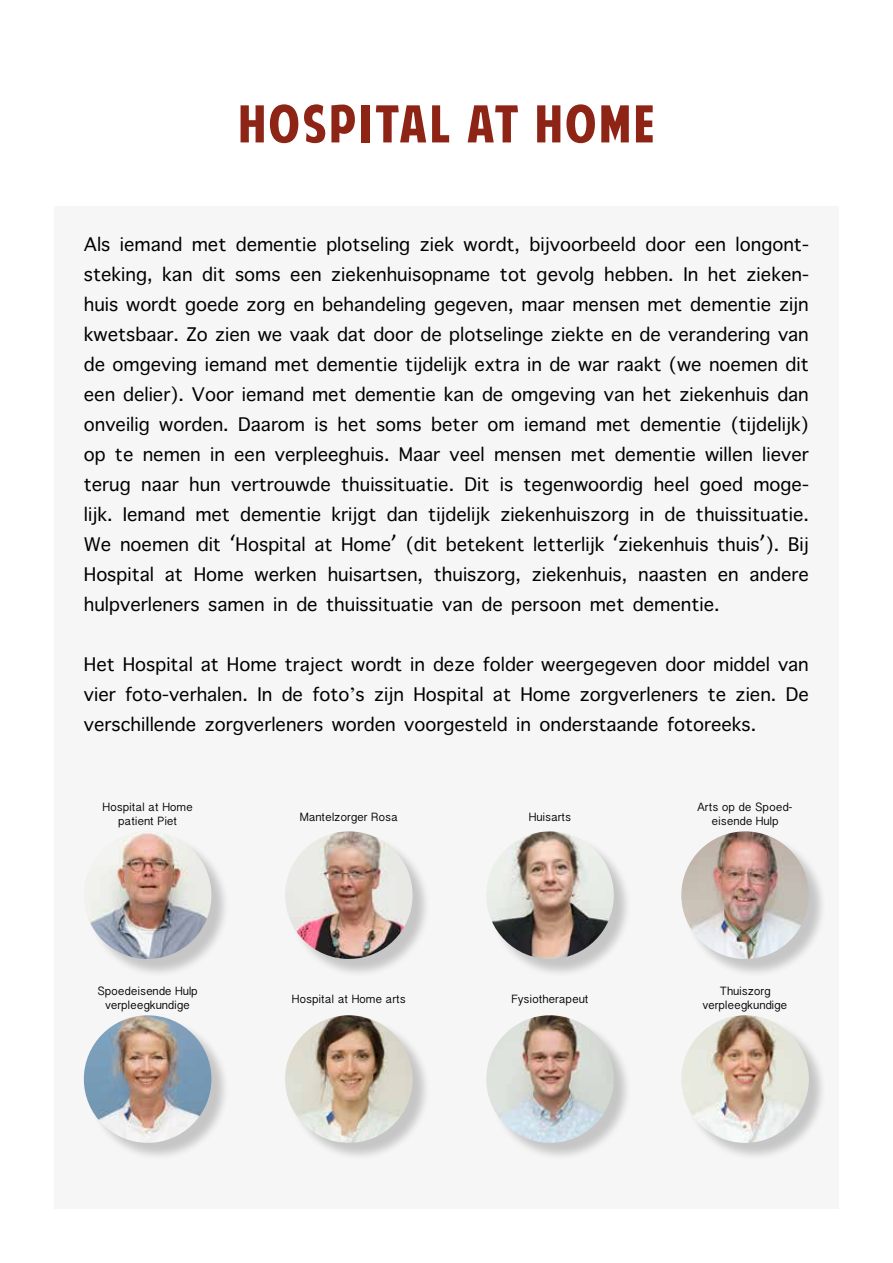
<style>
.page{position:relative;width:893px;height:1263px;background:#fff}
.page>*{position:absolute;margin:0;border:0;box-sizing:border-box;transform-origin:0 0}
.t1{font:51px "American Purpose";letter-spacing:.06em;color:#8e2416}
.t2{font:25.5px "Apple Symbols";color:#000}
.t3{font:24px "Calibri";color:#000}
.t4{font:12px/14.4px "Myanmar Sangam MN";color:#000;text-align:center}
</style>
<div class="page">
<div style="left:683px;top:834px;width:144px;height:143px;background:#000;opacity:.2"></div>
<img style="left:681px;top:831px;width:128px;height:128px;border-radius:64px">
<div style="left:287px;top:1017px;width:144px;height:144px;background:#000;opacity:.2"></div>
<img style="left:285px;top:1015px;width:128px;height:128px;border-radius:64px">
<div style="left:488px;top:1017px;width:144px;height:144px;background:#000;opacity:.2"></div>
<img style="left:486px;top:1015px;width:128px;height:128px;border-radius:64px">
<div style="left:488px;top:834px;width:144px;height:143px;background:#000;opacity:.2"></div>
<img style="left:486px;top:831px;width:128px;height:128px;border-radius:64px">
<div style="left:86px;top:1017px;width:144px;height:144px;background:#000;opacity:.2"></div>
<img style="left:84px;top:1015px;width:127px;height:128px;border-radius:64px">
<div style="left:86px;top:834px;width:144px;height:143px;background:#000;opacity:.2"></div>
<img style="left:84px;top:831px;width:127px;height:128px;border-radius:64px">
<div style="left:287px;top:834px;width:144px;height:143px;background:#000;opacity:.2"></div>
<img style="left:285px;top:831px;width:128px;height:128px;border-radius:64px">
<div style="left:683px;top:1017px;width:144px;height:144px;background:#000;opacity:.2"></div>
<img style="left:681px;top:1015px;width:128px;height:128px;border-radius:64px">
<h1 class="t1" style="left:239px;top:104px;width:417px">HOSPITAL AT HOME</h1>
<p class="t2" style="left:337px;top:226px;width:63px">●□▼▲ ● ■</p>
<p class="t2" style="left:550px;top:226px;width:34px">❖□□</p>
<p class="t2" style="left:621px;top:226px;width:59px">● □□</p>
<p class="t2" style="left:716px;top:226px;width:88px">■ ●□■ □■▼</p>
<p class="t2" style="left:84px;top:256px;width:54px">▲▼ ■</p>
<p class="t2" style="left:182px;top:256px;width:141px">■ ▼ ▲□ ▲ ■</p>
<p class="t2" style="left:376px;top:256px;width:79px">■◆▲□■</p>
<p class="t2" style="left:500px;top:256px;width:85px">▼□▼ ❖□●</p>
<p class="t2" style="left:658px;top:256px;width:81px">■ ■ ▼</p>
<p class="t2" style="left:791px;top:256px;width:12px">■</p>
<p class="t2" style="left:94px;top:286px;width:114px">◆▲ □ ▼ □</p>
<p class="t2" style="left:364px;top:286px;width:52px">■ ●■</p>
<p class="t2" style="left:599px;top:286px;width:42px">■▲ ■</p>
<p class="t2" style="left:674px;top:286px;width:84px">▼ ■▼</p>
<p class="t2" style="left:798px;top:286px;width:12px">■</p>
<p class="t2" style="left:290px;top:316px;width:118px">❖ ▼ □□</p>
<p class="t2" style="left:460px;top:316px;width:63px">●□▼▲ ● ■</p>
<p class="t2" style="left:749px;top:316px;width:61px">■ ❖ ■</p>
<p class="t2" style="left:113px;top:346px;width:75px">□ ❖■</p>
<p class="t2" style="left:365px;top:346px;width:85px">■▼ ▼ ●</p>
<p class="t2" style="left:653px;top:346px;width:79px">▼ ■□</p>
<p class="t2" style="left:560px;top:376px;width:113px">❖■ ❖■ ▼</p>
<p class="t2" style="left:724px;top:376px;width:86px">■◆▲ ■</p>
<p class="t2" style="left:84px;top:406px;width:52px">□■❖ ●</p>
<p class="t2" style="left:278px;top:406px;width:222px">□ ▲ ▼ ▲□ ▲ ▼ □</p>
<p class="t2" style="left:84px;top:436px;width:71px">□ ▼ ■</p>
<p class="t2" style="left:190px;top:436px;width:129px">■ ■ ■ ❖ ●</p>
<p class="t2" style="left:521px;top:436px;width:42px">■▲ ■</p>
<p class="t2" style="left:597px;top:436px;width:85px">▼ ■▼</p>
<p class="t2" style="left:723px;top:436px;width:69px">●●■ ● ❖</p>
<p class="t2" style="left:84px;top:466px;width:69px">▼ ◆ ■</p>
<p class="t2" style="left:200px;top:466px;width:97px">◆■ ❖ ▼□◆</p>
<p class="t2" style="left:341px;top:466px;width:94px">▼ ◆▲▲▼◆ ▼</p>
<p class="t2" style="left:481px;top:466px;width:52px">▼ ▲ ▼</p>
<p class="t2" style="left:564px;top:466px;width:48px">■ □□</p>
<p class="t2" style="left:84px;top:496px;width:6px">●</p>
<p class="t2" style="left:368px;top:496px;width:104px">▼ ■ ▼ ●</p>
<p class="t2" style="left:545px;top:496px;width:68px">■◆▲□</p>
<p class="t2" style="left:644px;top:496px;width:146px">■ ▼ ◆▲▲▼◆ ▼</p>
<p class="t3" style="left:179px;top:528px;width:441px">■ ▼ ‘★□▲ ▼● ▼ ★□ ’ ▼ ▼ ■▼ ●▼▼ ● ‘</p>
<p class="t3" style="left:663px;top:528px;width:104px">■ ◆▲ ▼ ◆▲’</p>
<p class="t2" style="left:84px;top:556px;width:135px">★□▲ ▼ ● ▼ ★□</p>
<p class="t2" style="left:306px;top:556px;width:193px">■ ◆▲ ▼▲■ ▼◆▲□</p>
<p class="t2" style="left:577px;top:556px;width:195px">■◆▲ ■ ▲▼■ ■ ■</p>
<p class="t2" style="left:94px;top:586px;width:124px">◆●❖ ●■ ▲ ▲</p>
<p class="t2" style="left:326px;top:586px;width:148px">▼ ◆▲▲▼◆ ▼ ❖ ■</p>
<p class="t2" style="left:540px;top:586px;width:43px">▲□□■</p>
<p class="t2" style="left:616px;top:586px;width:85px">▼ ■▼</p>
<p class="t2" style="left:84px;top:646px;width:168px">★ ▼ ★□▲ ▼ ● ▼ ★□</p>
<p class="t2" style="left:285px;top:646px;width:142px">▼ ▼ □▼ ■</p>
<p class="t2" style="left:626px;top:646px;width:73px">❖ ■ □□</p>
<p class="t2" style="left:766px;top:646px;width:45px">● ❖ ■</p>
<p class="t2" style="left:84px;top:676px;width:97px">❖ □▼□ ❖</p>
<p class="t2" style="left:217px;top:676px;width:57px">● ■ ■</p>
<p class="t2" style="left:319px;top:676px;width:226px">□▼□ ▲ ■ ★□▲ ▼ ● ▼ ★□</p>
<p class="t2" style="left:590px;top:676px;width:127px">□❖●■▲ ▼</p>
<p class="t2" style="left:760px;top:676px;width:12px">■</p>
<p class="t2" style="left:84px;top:706px;width:93px">❖▲ ●●■</p>
<p class="t2" style="left:215px;top:706px;width:424px">□ ❖●■▲ □ ■ ❖□□ ▲▼● ■ □■ ▲▼ ■</p>
<p class="t2" style="left:674px;top:706px;width:31px">□▼□</p>
<p class="t4" style="left:103px;top:799px;width:92px">Hospital at Home patient Piet</p>
<p class="t4" style="left:300px;top:810px;width:100px">Mantelzorger Rosa</p>
<p class="t4" style="left:529px;top:810px;width:44px">Huisarts</p>
<p class="t4" style="left:97px;top:983px;width:102px">Spoedeisende Hulp verpleegkundige</p>
<p class="t4" style="left:292px;top:992px;width:115px">Hospital at Home arts</p>
<p class="t4" style="left:512px;top:992px;width:78px">Fysiotherapeut</p>
<p class="t4" style="left:698px;top:799px;width:96px">Arts op de Spoed&shy;eisende Hulp</p>
<p class="t4" style="left:703px;top:983px;width:86px">Thuiszorg verpleegkundige</p>
</div>
